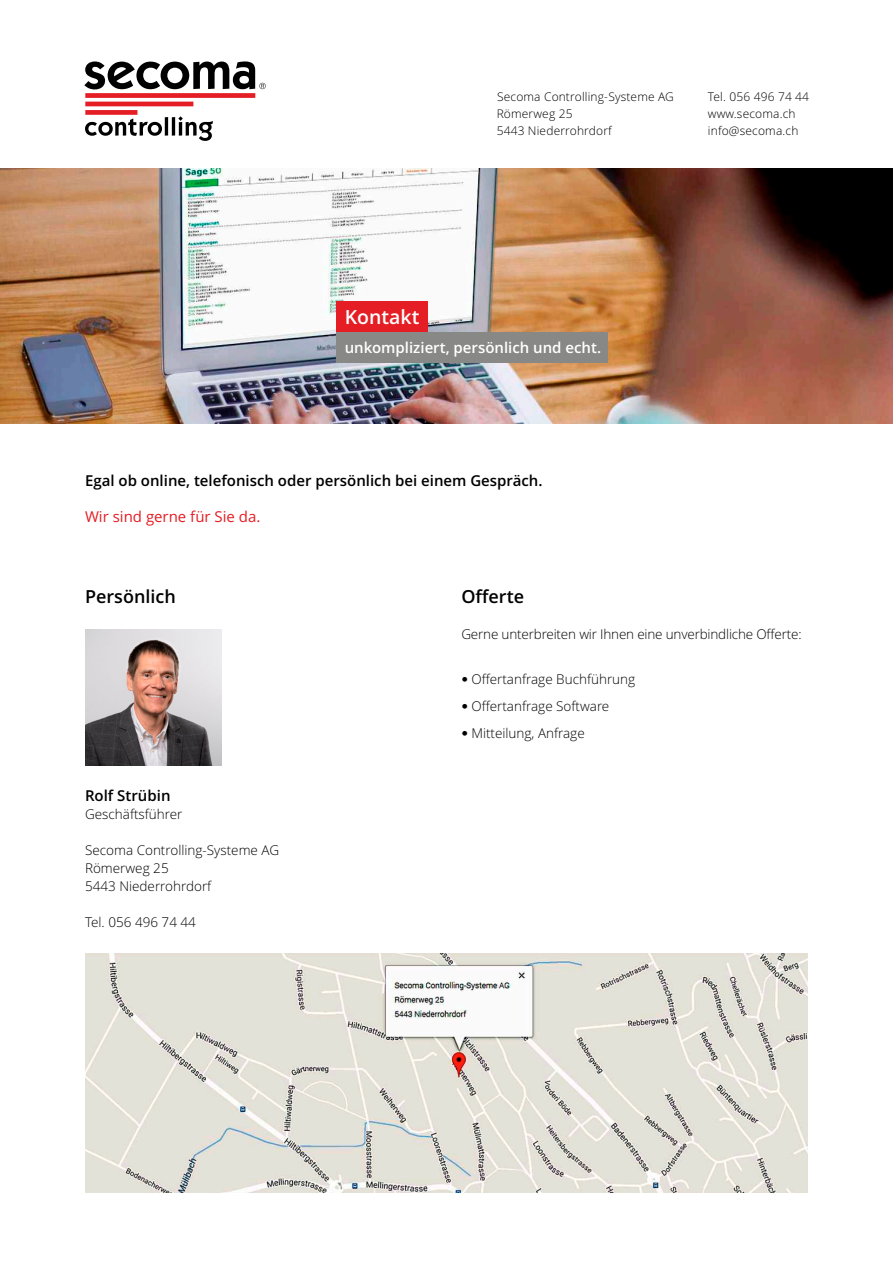
<style>
.page{position:relative;width:893px;height:1263px;background:#fff}
.page>*{position:absolute;margin:0;border:0;box-sizing:border-box;transform-origin:0 0}
.t1{font:600 19.5px "Open Sans";color:#fff}
.t2{font:600 18px "Open Sans";color:#000}
.t3{font:600 15px "Open Sans";color:#000}
.t4{font:600 15px "Open Sans";color:#fff}
.t5{font:15px "Open Sans";color:#e41e24}
.t6{font:300 13.5px/18px "Open Sans";color:#000}
.t7{font:300 12px/17.1px "Open Sans";letter-spacing:.015em;color:#000}
.s1{font-family:"Frutiger LT Com";font-stretch:condensed}
</style>
<div class="page">
<img style="left:0;top:168px;width:893px;height:255px">
<svg style="left:84px;top:61px;width:182px;height:80px"></svg>
<div style="left:336px;top:302px;width:92px;height:30px;background:#e41e24"></div>
<div style="left:336px;top:332px;width:272px;height:31px;background:#888887"></div>
<img style="left:85px;top:954px;width:723px;height:238px">
<img style="left:85px;top:630px;width:136px;height:136px">
<p class="t7" style="left:497px;top:89px;width:179px">Secoma Controlling-Systeme AG<br>Römerweg 25<br>5443 Niederrohrdorf</p>
<p class="t7" style="left:708px;top:89px;width:103px">Tel. 056 496 74 44 www.secoma.ch info@secoma.ch</p>
<h1 class="t1" style="left:345px;top:309px;width:76px">Kontakt</h1>
<p class="t4" style="left:345px;top:341px;width:258px">unkompliziert, persönlich und echt.</p>
<p class="t3" style="left:85px;top:475px;width:459px">Egal ob online, telefonisch oder persönlich bei einem Gespräch.</p>
<p class="t5" style="left:85px;top:511px;width:177px">Wir sind gerne für Sie da.</p>
<h2 class="t2" style="left:85px;top:589px;width:92px">Persönlich</h2>
<p class="t3" style="left:85px;top:790px;width:87px">Rolf Strübin</p>
<p class="t6" style="left:85px;top:806px;width:99px">Geschäftsführer</p>
<p class="t6" style="left:85px;top:842px;width:196px">Secoma Controlling-Systeme AG<br>Römerweg 25<br>5443 Niederrohrdorf</p>
<p class="t6" style="left:85px;top:914px;width:112px">Tel. 056 496 74 44</p>
<h2 class="t2" style="left:461px;top:589px;width:64px">Offerte</h2>
<p class="t6" style="left:461px;top:626px;width:342px">Gerne unterbreiten wir Ihnen eine unverbindliche Offerte:</p>
<p class="t6" style="left:461px;top:671px;width:175px"><span class="s1">•</span> Offertanfrage Buchführung</p>
<p class="t6" style="left:461px;top:698px;width:150px"><span class="s1">•</span> Offertanfrage Software</p>
<p class="t6" style="left:461px;top:725px;width:125px"><span class="s1">•</span> Mitteilung, Anfrage</p>
</div>
